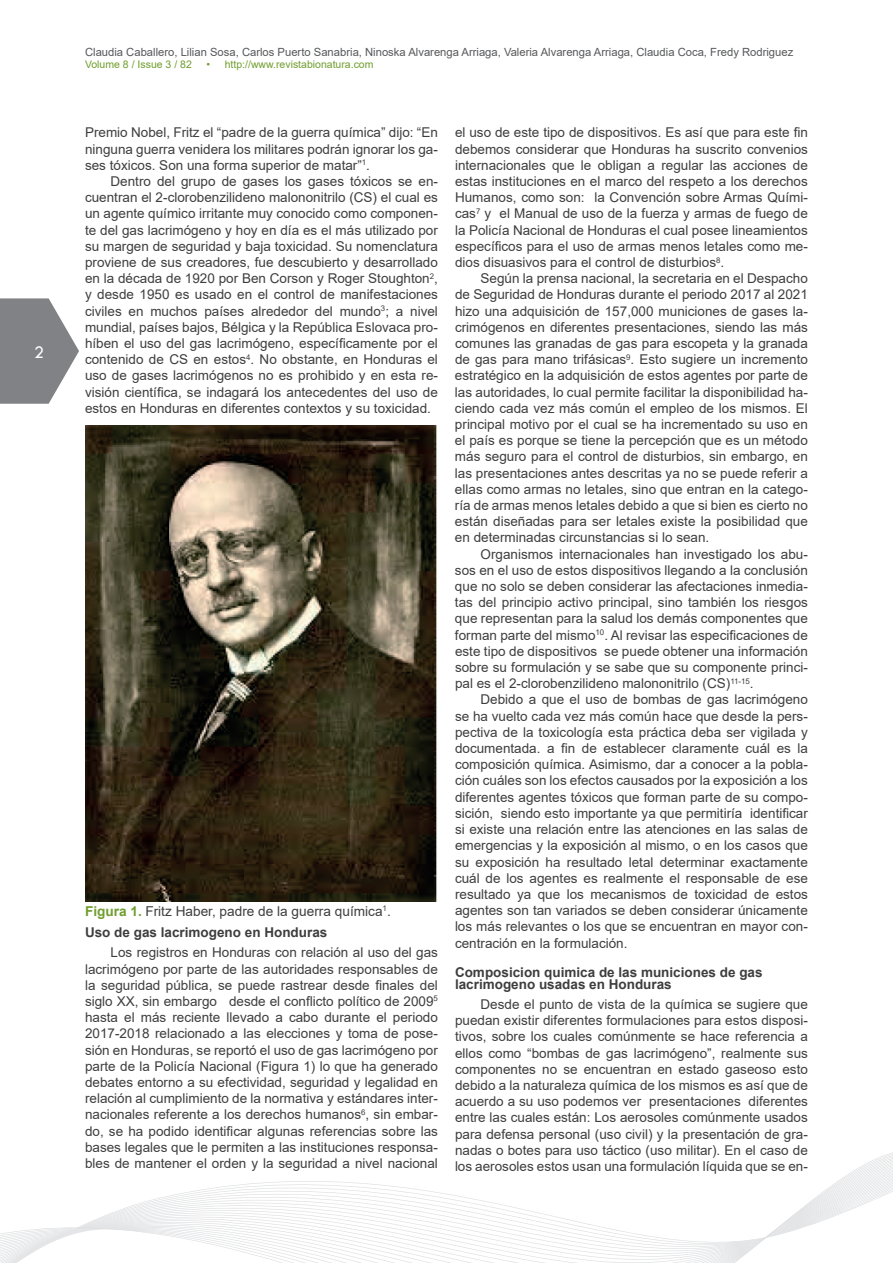
<style>
.page{position:relative;width:893px;height:1263px;background:#fff}
.page>*{position:absolute;margin:0;border:0;box-sizing:border-box;transform-origin:0 0}
.t1{font:18px "Tw Cen";color:#fff}
.t2{font:13.65px "Arial";color:#3e3e3f}
.t3{font:13.5px/16.2px "Arial";color:#3e3e3f;text-align:justify}
.t4{font:700 13.5px/12px "Arial";color:#3e3e3f}
.t5{font:11.25px "Arial";color:#57585a}
.t6{font:10.5px "Arial";color:#709e2e}
.s1{font-weight:700;color:#709e2e}
</style>
<div class="page">
<svg style="left:0;top:298px;width:79px;height:106px"></svg>
<svg style="left:0;top:1152px;width:893px;height:111px"></svg>
<img style="left:85px;top:425px;width:353px;height:476px">
<h1 class="t1" style="left:34px;top:341px;width:11px">2</h1>
<p class="t5" style="left:85px;top:44px;width:710px">Claudia Caballero, Lilian Sosa, Carlos Puerto Sanabria, Ninoska Alvarenga Arriaga, Valeria Alvarenga Arriaga, Claudia Coca, Fredy Rodriguez</p>
<p class="t6" style="left:85px;top:57px;width:108px">Volume 8 / Issue 3 / 82</p>
<p class="t6" style="left:206px;top:57px;width:169px">• http://www.revistabionatura.com</p>
<p class="t3" style="left:85px;top:124px;width:354px">Premio Nobel, Fritz el “padre de la guerra química” dijo: “En ninguna guerra venidera los militares podrán ignorar los ga&shy;ses tóxicos. Son una forma superior de matar”<sup>1</sup>.</p>
<p class="t3" style="left:85px;top:173px;width:354px;text-indent:26px">Dentro del grupo de gases los gases tóxicos se en&shy;cuentran el 2-clorobenzilideno malononitrilo (CS) el cual es un agente químico irritante muy conocido como componen&shy;te del gas lacrimógeno y hoy en día es el más utilizado por su margen de seguridad y baja toxicidad. Su nomenclatura proviene de sus creadores, fue descubierto y desarrollado en la década de 1920 por Ben Corson y Roger Stoughton<sup>2</sup>, y desde 1950 es usado en el control de manifestaciones civiles en muchos países alrededor del mundo<sup>3</sup>; a nivel mundial, países bajos, Bélgica y la República Eslovaca pro&shy;híben el uso del gas lacrimógeno, específicamente por el contenido de CS en estos<sup>4</sup>. No obstante, en Honduras el uso de gases lacrimógenos no es prohibido y en esta re&shy;visión científica, se indagará los antecedentes del uso de estos en Honduras en diferentes contextos y su toxicidad.</p>
<p class="t2" style="left:85px;top:901px;width:307px"><span class="s1">Figura 1.</span> Fritz Haber, padre de la guerra química<sup>1</sup>.</p>
<p class="t4" style="left:85px;top:926px;width:244px">Uso de gas lacrimogeno en Honduras</p>
<p class="t3" style="left:85px;top:944px;width:354px;text-indent:26px">Los registros en Honduras con relación al uso del gas lacrimógeno por parte de las autoridades responsables de la seguridad pública, se puede rastrear desde finales del siglo XX, sin embargo desde el conflicto político de 2009<sup>5 </sup>hasta el más reciente llevado a cabo durante el periodo 2017-2018 relacionado a las elecciones y toma de pose&shy;sión en Honduras, se reportó el uso de gas lacrimógeno por parte de la Policía Nacional (Figura 1) lo que ha generado debates entorno a su efectividad, seguridad y legalidad en relación al cumplimiento de la normativa y estándares inter&shy;nacionales referente a los derechos humanos<sup>6</sup>, sin embar&shy;do, se ha podido identificar algunas referencias sobre las bases legales que le permiten a las instituciones responsa&shy;bles de mantener el orden y la seguridad a nivel nacional</p>
<p class="t3" style="left:455px;top:124px;width:354px">el uso de este tipo de dispositivos. Es así que para este fin debemos considerar que Honduras ha suscrito convenios internacionales que le obligan a regular las acciones de estas instituciones en el marco del respeto a los derechos Humanos, como son: la Convención sobre Armas Quími&shy;cas<sup>7</sup> y el Manual de uso de la fuerza y armas de fuego de la Policía Nacional de Honduras el cual posee lineamientos específicos para el uso de armas menos letales como me&shy;dios disuasivos para el control de disturbios<sup>8</sup>.</p>
<p class="t3" style="left:455px;top:270px;width:354px;text-indent:26px">Según la prensa nacional, la secretaria en el Despacho de Seguridad de Honduras durante el periodo 2017 al 2021 hizo una adquisición de 157,000 municiones de gases la&shy;crimógenos en diferentes presentaciones, siendo las más comunes las granadas de gas para escopeta y la granada de gas para mano trifásicas<sup>9</sup>. Esto sugiere un incremento estratégico en la adquisición de estos agentes por parte de las autoridades, lo cual permite facilitar la disponibilidad ha&shy;ciendo cada vez más común el empleo de los mismos. El principal motivo por el cual se ha incrementado su uso en el país es porque se tiene la percepción que es un método más seguro para el control de disturbios, sin embargo, en las presentaciones antes descritas ya no se puede referir a ellas como armas no letales, sino que entran en la catego&shy;ría de armas menos letales debido a que si bien es cierto no están diseñadas para ser letales existe la posibilidad que en determinadas circunstancias si lo sean.</p>
<p class="t3" style="left:455px;top:546px;width:354px;text-indent:26px">Organismos internacionales han investigado los abu&shy;sos en el uso de estos dispositivos llegando a la conclusión que no solo se deben considerar las afectaciones inmedia&shy;tas del principio activo principal, sino también los riesgos que representan para la salud los demás componentes que forman parte del mismo<sup>10</sup>. Al revisar las especificaciones de este tipo de dispositivos se puede obtener una información sobre su formulación y se sabe que su componente princi&shy;pal es el 2-clorobenzilideno malononitrilo (CS)<sup>11-15</sup>.</p>
<p class="t3" style="left:455px;top:691px;width:354px;text-indent:26px">Debido a que el uso de bombas de gas lacrimógeno se ha vuelto cada vez más común hace que desde la pers&shy;pectiva de la toxicología esta práctica deba ser vigilada y documentada. a fin de establecer claramente cuál es la composición química. Asimismo, dar a conocer a la pobla&shy;ción cuáles son los efectos causados por la exposición a los diferentes agentes tóxicos que forman parte de su compo&shy;sición, siendo esto importante ya que permitiría identificar si existe una relación entre las atenciones en las salas de emergencias y la exposición al mismo, o en los casos que su exposición ha resultado letal determinar exactamente cuál de los agentes es realmente el responsable de ese resultado ya que los mecanismos de toxicidad de estos agentes son tan variados se deben considerar únicamente los más relevantes o los que se encuentran en mayor con&shy;centración en la formulación.</p>
<p class="t4" style="left:455px;top:966px;width:309px">Composicion quimica de las municiones de gas lacrimogeno usadas en Honduras</p>
<p class="t3" style="left:455px;top:996px;width:354px;text-indent:26px">Desde el punto de vista de la química se sugiere que puedan existir diferentes formulaciones para estos disposi&shy;tivos, sobre los cuales comúnmente se hace referencia a ellos como “bombas de gas lacrimógeno”, realmente sus componentes no se encuentran en estado gaseoso esto debido a la naturaleza química de los mismos es así que de acuerdo a su uso podemos ver presentaciones diferentes entre las cuales están: Los aerosoles comúnmente usados para defensa personal (uso civil) y la presentación de gra&shy;nadas o botes para uso táctico (uso militar). En el caso de los aerosoles estos usan una formulación líquida que se en-</p>
</div>
